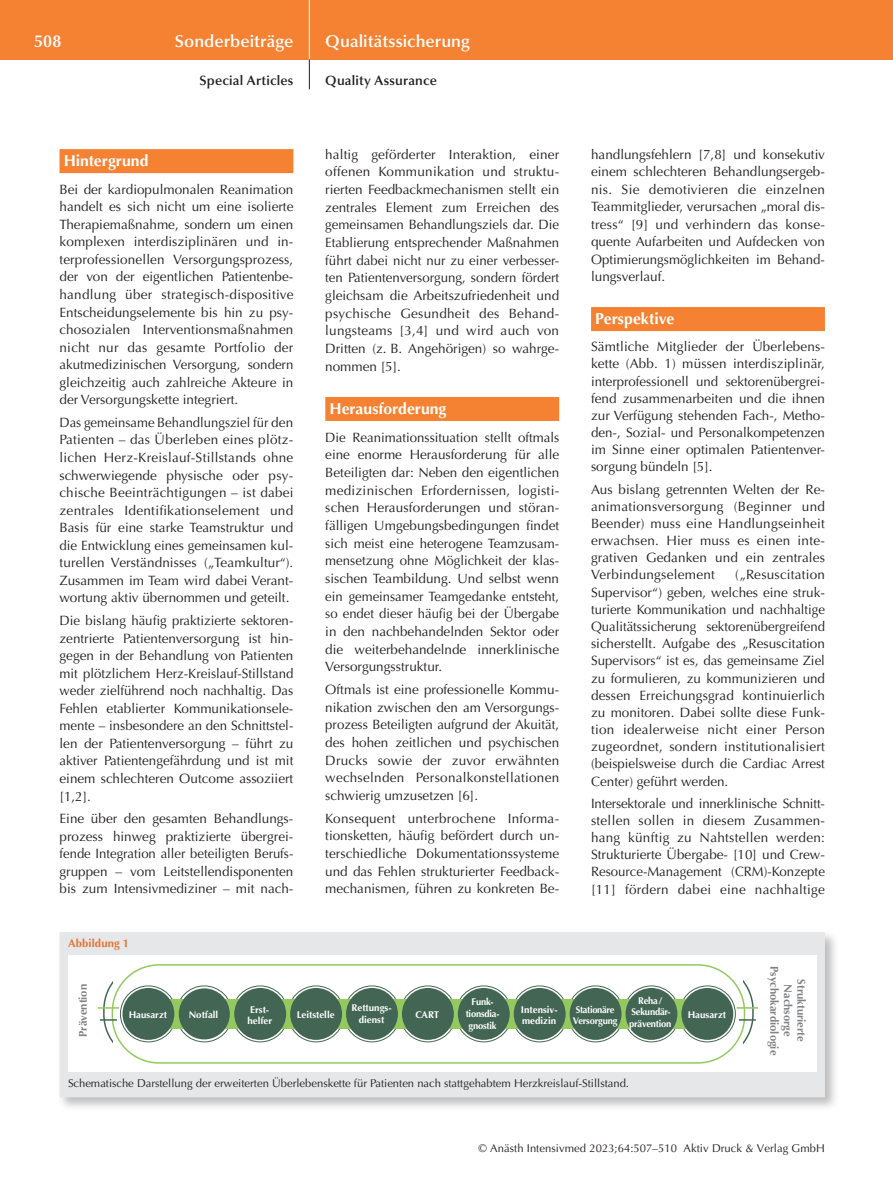
<style>
.page{position:relative;width:893px;height:1191px;background:#fff}
.page>*{position:absolute;margin:0;border:0;box-sizing:border-box;transform-origin:0 0}
.t1{font:600 17.25px "Optima";letter-spacing:.005em;color:#fff}
.t2{font:700 15.75px "Optima";color:#fff}
.t3{font:13.5px/17.5px "Optima";color:#231f20;text-align:justify}
.t4{font:600 13.5px "Optima";letter-spacing:.015em;color:#231f20}
.t5{font:11.25px "Optima";color:#231f20}
.t6{font:700 11.25px/13.5px "Optima";color:#808285;text-align:center}
.t7{font:700 11.25px "Optima";letter-spacing:.015em;color:#e8732f}
.t8{font:700 9.75px/11.7px "Optima";color:#fff}
.t9{font:700 9.75px/11.7px "Optima";letter-spacing:-.02em;color:#fff;text-align:center;scale:.96 1}
.t10{font:700 9.75px/11.7px "Optima";letter-spacing:-.03em;color:#fff;text-align:center;scale:.95 1}
</style>
<div class="page">
<div style="left:0;top:0;width:893px;height:60px;background:#f48232"></div>
<hr style="left:309px;top:0;width:1px;height:60px;background:#fff">
<svg style="left:309px;top:60px;width:1px;height:29px"></svg>
<div style="left:60px;top:149px;width:233px;height:24px;background:#f48232"></div>
<div style="left:325px;top:397px;width:234px;height:24px;background:#f48232"></div>
<div style="left:591px;top:307px;width:234px;height:24px;background:#f48232"></div>
<div style="left:57px;top:929px;width:782px;height:183px;background:#231f20;opacity:.3"></div>
<div style="left:60px;top:932px;width:765px;height:165px;background:#e6e7e9"></div>
<div style="left:68px;top:955px;width:748px;height:117px;background:#fff"></div>
<div style="left:112px;top:964px;width:633px;height:99px;border:2px solid #93c95f;border-radius:47px"></div>
<div style="left:120px;top:985px;width:57px;height:57px;border:1px solid #436654;border-radius:50%"></div>
<div style="left:679px;top:985px;width:57px;height:57px;border:1px solid #436654;border-radius:50%"></div>
<svg style="left:98px;top:1007px;width:21px;height:1px"></svg>
<svg style="left:100px;top:1019px;width:17px;height:1px"></svg>
<svg style="left:737px;top:1007px;width:21px;height:1px"></svg>
<svg style="left:739px;top:1019px;width:17px;height:1px"></svg>
<div style="left:153px;top:999px;width:565px;height:29px;background:#93c95f"></div>
<div style="left:122px;top:988px;width:52px;height:51px;background:#436654;border-radius:50%"></div>
<div style="left:179px;top:988px;width:51px;height:51px;background:#436654;border-radius:50%"></div>
<div style="left:234px;top:988px;width:52px;height:51px;background:#436654;border-radius:50%"></div>
<div style="left:290px;top:988px;width:52px;height:51px;background:#436654;border-radius:50%"></div>
<div style="left:681px;top:988px;width:52px;height:51px;background:#436654;border-radius:50%"></div>
<div style="left:346px;top:988px;width:52px;height:51px;background:#436654;border-radius:50%"></div>
<div style="left:402px;top:988px;width:52px;height:51px;background:#436654;border-radius:50%"></div>
<div style="left:570px;top:988px;width:51px;height:51px;background:#436654;border-radius:50%"></div>
<div style="left:625px;top:988px;width:52px;height:51px;background:#436654;border-radius:50%"></div>
<div style="left:514px;top:988px;width:52px;height:51px;background:#436654;border-radius:50%"></div>
<div style="left:458px;top:988px;width:52px;height:51px;background:#436654;border-radius:50%"></div>
<p class="t1" style="left:34px;top:31px;width:29px">508</p>
<p class="t1" style="left:175px;top:31px;width:120px">Sonderbeiträge</p>
<p class="t4" style="left:199px;top:73px;width:95px">Special Articles</p>
<p class="t2" style="left:64px;top:152px;width:86px">Hintergrund</p>
<p class="t3" style="left:60px;top:180px;width:235px">Bei der kardiopulmonalen Reanimation handelt es sich nicht um eine isolierte Therapiemaßnahme, sondern um einen komplexen interdisziplinären und in&shy;terprofessionellen Versorgungsprozess, der von der eigentlichen Patientenbe&shy;handlung über strategisch-dispositive Entscheidungselemente bis hin zu psy&shy;chosozialen Interventionsmaßnahmen nicht nur das gesamte Portfolio der akutmedizinischen Versorgung, sondern gleichzeitig auch zahlreiche Akteure in der Versorgungskette integriert.</p>
<p class="t3" style="left:60px;top:414px;width:235px">Das gemeinsame Behandlungsziel für den Patienten – das Überleben eines plötz&shy;lichen Herz-Kreislauf-Stillstands ohne schwerwiegende physische oder psy&shy;chische Beeinträchtigungen – ist dabei zentrales Identifikationselement und Basis für eine starke Teamstruktur und die Entwicklung eines gemeinsamen kul&shy;turellen Verständnisses („Teamkultur“).<br>Zusammen im Team wird dabei Verant&shy;wortung aktiv übernommen und geteilt.</p>
<p class="t3" style="left:60px;top:612px;width:235px">Die bislang häufig praktizierte sektoren&shy;zentrierte Patientenversorgung ist hin&shy;gegen in der Behandlung von Patienten mit plötzlichem Herz-Kreislauf-Stillstand weder zielführend noch nachhaltig. Das Fehlen etablierter Kommunikationsele&shy;mente – insbesondere an den Schnittstel&shy;len der Patientenversorgung – führt zu aktiver Patientengefährdung und ist mit einem schlechteren Outcome assoziiert [1,2].</p>
<p class="t3" style="left:60px;top:810px;width:235px">Eine über den gesamten Behandlungs&shy;prozess hinweg praktizierte übergrei&shy;fende Integration aller beteiligten Berufs&shy;gruppen – vom Leitstellendisponenten bis zum Intensivmediziner – mit nach-</p>
<p class="t1" style="left:325px;top:31px;width:146px">Qualitätssicherung</p>
<p class="t4" style="left:325px;top:73px;width:113px">Quality Assurance</p>
<p class="t3" style="left:325px;top:145px;width:235px">haltig geförderter Interaktion, einer offenen Kommunikation und struktu&shy;rierten Feedbackmechanismen stellt ein zentrales Element zum Erreichen des gemeinsamen Behandlungsziels dar. Die Etablierung entsprechender Maßnahmen führt dabei nicht nur zu einer verbesser&shy;ten Patientenversorgung, sondern fördert gleichsam die Arbeitszufriedenheit und psychische Gesundheit des Behand&shy;lungsteams [3,4] und wird auch von Dritten (z. B. Angehörigen) so wahrge&shy;nommen [5].</p>
<p class="t2" style="left:330px;top:400px;width:118px">Herausforderung</p>
<p class="t3" style="left:325px;top:428px;width:235px">Die Reanimationssituation stellt oftmals eine enorme Herausforderung für alle Beteiligten dar: Neben den eigentlichen medizinischen Erfordernissen, logisti&shy;schen Herausforderungen und störan&shy;fälligen Umgebungsbedingungen findet sich meist eine heterogene Teamzusam&shy;mensetzung ohne Möglichkeit der klas&shy;sischen Teambildung. Und selbst wenn ein gemeinsamer Teamgedanke entsteht, so endet dieser häufig bei der Übergabe in den nachbehandelnden Sektor oder die weiterbehandelnde innerklinische Versorgungsstruktur.</p>
<p class="t3" style="left:325px;top:681px;width:235px">Oftmals ist eine professionelle Kommu&shy;nikation zwischen den am Versorgungs&shy;prozess Beteiligten aufgrund der Akuität, des hohen zeitlichen und psychischen Drucks sowie der zuvor erwähnten wechselnden Personalkonstellationen schwierig umzusetzen [6].</p>
<p class="t3" style="left:325px;top:809px;width:235px">Konsequent unterbrochene Informa&shy;tionsketten, häufig befördert durch un&shy;terschiedliche Dokumentationssysteme und das Fehlen strukturierter Feedback&shy;mechanismen, führen zu konkreten Be-</p>
<p class="t3" style="left:591px;top:146px;width:235px">handlungsfehlern [7,8] und konsekutiv einem schlechteren Behandlungsergeb&shy;nis. Sie demotivieren die einzelnen Teammitglieder, verursachen „moral dis&shy;tress“ [9] und verhindern das konse&shy;quente Aufarbeiten und Aufdecken von Optimierungsmöglichkeiten im Behand&shy;lungsverlauf.</p>
<p class="t2" style="left:595px;top:310px;width:80px">Perspektive</p>
<p class="t3" style="left:591px;top:338px;width:235px;line-height:17.1px">Sämtliche Mitglieder der Überlebens&shy;kette (Abb. 1) müssen interdisziplinär, interprofessionell und sektorenübergrei&shy;fend zusammenarbeiten und die ihnen zur Verfügung stehenden Fach-, Metho&shy;den-, Sozial- und Personalkompetenzen im Sinne einer optimalen Patientenver&shy;sorgung bündeln [5].</p>
<p class="t3" style="left:591px;top:481px;width:235px;line-height:17.1px">Aus bislang getrennten Welten der Re&shy;animationsversorgung (Beginner und Beender) muss eine Handlungseinheit erwachsen. Hier muss es einen inte&shy;grativen Gedanken und ein zentrales Verbindungselement</p>
<p class="t3" style="left:591px;top:566px;width:235px;line-height:17.1px;text-indent:144px">(„Resuscitation Supervisor“) geben, welches eine struk&shy;turierte Kommunikation und nachhaltige Qualitätssicherung sektorenübergreifend sicherstellt. Aufgabe des „Resuscitation Supervisors“ ist es, das gemeinsame Ziel zu formulieren, zu kommunizieren und dessen Erreichungsgrad kontinuierlich zu monitoren. Dabei sollte diese Funk&shy;tion idealerweise nicht einer Person zugeordnet, sondern institutionalisiert (beispielsweise durch die Cardiac Arrest Center) geführt werden.</p>
<p class="t3" style="left:591px;top:795px;width:235px;line-height:17.1px">Intersektorale und innerklinische Schnitt&shy;stellen sollen in diesem Zusammen&shy;hang künftig zu Nahtstellen werden:<br>Strukturierte Übergabe- [10] und Crew-Resource-Management (CRM)-Konzepte [11] fördern dabei eine nachhaltige</p>
<p class="t7" style="left:68px;top:936px;width:63px">Abbildung 1</p>
<p class="t6" style="left:76px;top:1037px;width:55px;rotate:-90deg">Prävention</p>
<p class="t8" style="left:351px;top:1002px;width:42px;text-align:center">Rettungs&shy;dienst</p>
<p class="t8" style="left:416px;top:1009px;width:25px">CART</p>
<p class="t10" style="left:573px;top:1003px;width:48px">Stationäre<br>Versorgung</p>
<p class="t9" style="left:629px;top:994px;width:46px">Reha /<br>Sekundär&shy;prävention</p>
<p class="t9" style="left:466px;top:996px;width:37px">Funk&shy;tionsdia&shy;gnostik</p>
<p class="t8" style="left:521px;top:1003px;width:38px">Intensiv&shy;medizin</p>
<p class="t8" style="left:129px;top:1009px;width:40px">Hausarzt</p>
<p class="t8" style="left:189px;top:1009px;width:31px">Notfall</p>
<p class="t8" style="left:247px;top:1003px;width:26px">Erst - helfer</p>
<p class="t8" style="left:297px;top:1009px;width:39px">Leitstelle</p>
<p class="t8" style="left:688px;top:1009px;width:40px">Hausarzt</p>
<p class="t5" style="left:68px;top:1076px;width:563px">Schematische Darstellung der erweiterten Überlebenskette für Patienten nach stattgehabtem Herzkreislauf-Stillstand.</p>
<p class="t6" style="left:808px;top:966px;width:91px;rotate:90deg">Strukturierte<br>Nachsorge<br>Psychokardiologie</p>
<p class="t5" style="left:478px;top:1142px;width:348px">© Anästh Intensivmed 2023;64:507–510 Aktiv Druck &amp; Verlag GmbH</p>
</div>
